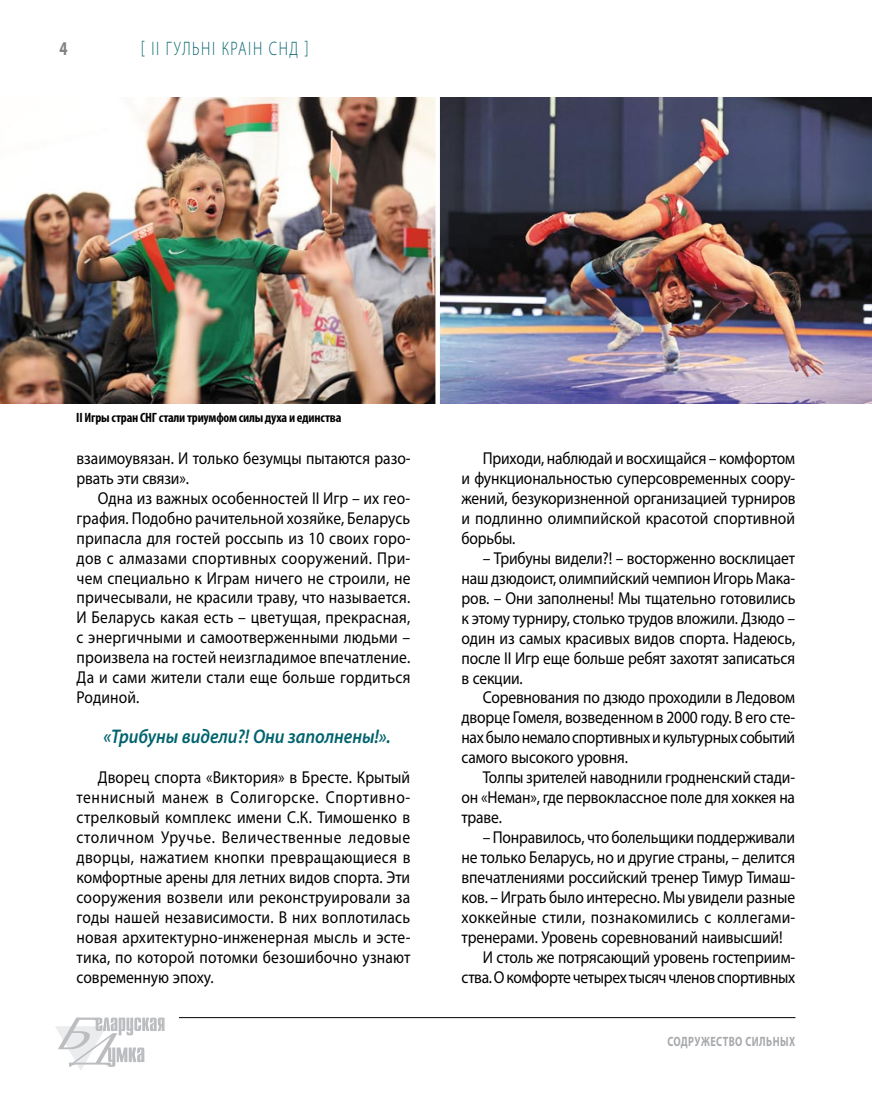
<style>
.page{position:relative;width:872px;height:1106px;background:#fff}
.page>*{position:absolute;margin:0;border:0;box-sizing:border-box;transform-origin:0 0}
.t1{font:italic 600 19.8px "Myriad Pro";letter-spacing:-.005em;color:#00636d;scale:.9 1}
.t2{font:300 19.5px "Myriad Pro";letter-spacing:.11em;color:#00636d;scale:.75 1}
.t3{font:700 19.5px "Myriad Pro";color:#808285;scale:.75 1}
.t4{font:17.25px/20px "Myriad Pro";letter-spacing:-.005em;color:#000;text-align:justify;scale:.9 1}
.t5{font:17.25px "Myriad Pro";letter-spacing:.015em;color:#000;scale:.9 1}
.t6{font:700 condensed 13.5px "Myriad Pro";letter-spacing:-.015em;color:#000}
.t7{font:700 13.5px "Myriad Pro";letter-spacing:.04em;color:#a7a9ac;scale:.75 1}
</style>
<div class="page">
<hr style="left:179px;top:1017px;width:616px;height:1px;background:#000">
<svg style="left:55px;top:1017px;width:109px;height:53px"></svg>
<img style="left:0;top:97px;width:872px;height:307px">
<div style="left:435px;top:86px;width:5px;height:338px;background:#fff"></div>
<p class="t3" style="left:60px;top:36px;width:12px">4</p>
<p class="t2" style="left:141px;top:38px;width:225px">[ ІІ Гульні краі н СНД ]</p>
<p class="t6" style="left:76px;top:409px;width:267px">ІІ Игры стран СНГ стали триумфом силы духа и единства</p>
<p class="t4" style="left:77px;top:447px;width:373px">взаимоувязан. И только безумцы пытаются разо&shy;рвать эти связи».</p>
<p class="t4" style="left:77px;top:487px;width:373px;text-indent:21px">Одна из важных особенностей ІІ Игр – их гео&shy;графия. Подобно рачительной хозяйке, Беларусь припасла для гостей россыпь из 10 своих горо&shy;дов с алмазами спортивных сооружений. При&shy;чем специально к Играм ничего не строили, не причесывали, не красили траву, что называется.<br>И Беларусь какая есть – цветущая, прекрасная, с энергичными и самоотверженными людьми – произвела на гостей неизгладимое впечатление.<br>Да и сами жители стали еще больше гордиться Родиной.</p>
<p class="t1" style="left:104px;top:724px;width:321px">«Трибуны видели?! Они заполнены!».</p>
<p class="t4" style="left:77px;top:767px;width:373px;text-indent:21px">Дворец спорта «Виктория» в Бресте. Крытый теннисный манеж в Солигорске. Спортивно&shy;стрелковый комплекс имени С.К. Тимошенко в столичном Уручье. Величественные ледовые дворцы, нажатием кнопки превращающиеся в комфортные арены для летних видов спорта. Эти сооружения возвели или реконструировали за годы нашей независимости. В них воплотилась новая архитектурно-инженерная мысль и эсте&shy;тика, по которой потомки безошибочно узнают современную эпоху.</p>
<p class="t4" style="left:461px;top:448px;width:372px;text-indent:21px">Приходи, наблюдай и восхищайся – комфортом и функциональностью суперсовременных соору&shy;жений, безукоризненной организацией турниров и подлинно олимпийской красотой спортивной борьбы.</p>
<p class="t4" style="left:461px;top:547px;width:372px;text-indent:21px">– Трибуны видели?! – восторженно восклицает наш дзюдоист, олимпийский чемпион Игорь Мака&shy;ров. – Они заполнены! Мы тщательно готовились к этому турниру, столько трудов вложили. Дзюдо – один из самых красивых видов спорта. Надеюсь, после ІІ Игр еще больше ребят захотят записаться в секции.</p>
<p class="t4" style="left:461px;top:687px;width:372px;text-indent:21px">Соревнования по дзюдо проходили в Ледовом дворце Гомеля, возведенном в 2000 году. В его сте&shy;нах было немало спортивных и культурных событий самого высокого уровня.</p>
<p class="t4" style="left:461px;top:767px;width:372px;text-indent:21px">Толпы зрителей наводнили гродненский стади&shy;он «Неман», где первоклассное поле для хоккея на траве.</p>
<p class="t4" style="left:483px;top:827px;width:349px">– Понравилось, что болельщики поддерживали</p>
<p class="t4" style="left:461px;top:847px;width:372px">не только Беларусь, но и другие страны, – делится</p>
<p class="t4" style="left:461px;top:867px;width:372px">впечатлениями российский тренер Тимур Тимаш-</p>
<p class="t4" style="left:461px;top:887px;width:372px">ков. – Играть было интересно. Мы увидели разные</p>
<p class="t5" style="left:461px;top:906px;width:372px">хоккейные стили, познакомились с коллегами-</p>
<p class="t4" style="left:461px;top:927px;width:358px">тренерами. Уровень соревнований наивысший!</p>
<p class="t4" style="left:483px;top:947px;width:349px">И столь же потрясающий уровень гостеприим-</p>
<p class="t4" style="left:461px;top:967px;width:372px">ства. О комфорте четырех тысяч членов спортивных</p>
<p class="t7" style="left:667px;top:1032px;width:172px">Содружество сильных</p>
</div>
